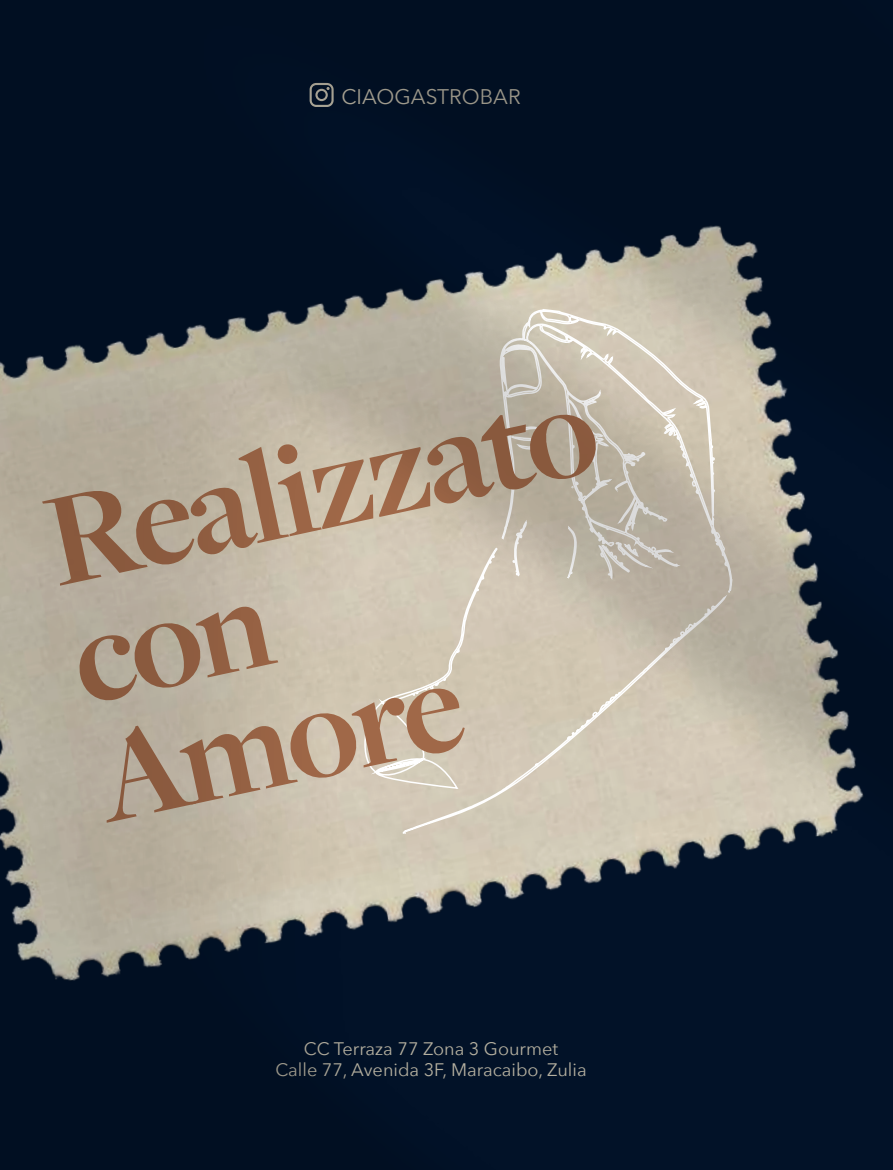
<style>
.page{position:relative;width:893px;height:1170px;background:#fff}
.page>*{position:absolute;margin:0;border:0;box-sizing:border-box;transform-origin:0 0}
.t1{font:700 137.55px/120.8px "Freight Disp";color:#a06848}
.t2{font:21.15px "Avenir Next";color:#b4af9f}
.t3{font:18.15px/21.8px "Avenir Next";color:#b4af9f;text-align:center}
</style>
<div class="page">
<img style="left:0;top:0;width:893px;height:1169px">
<p class="t2" style="left:341px;top:79px;width:181px">CIAOGASTROBAR</p>
<h1 class="t1" style="left:37px;top:486px;width:561px;rotate:-12deg">Realizzato con<br>Amore</h1>
<p class="t3" style="left:275px;top:1036px;width:313px">CC Terraza 77 Zona 3 Gourmet<br>Calle 77, Avenida 3F, Maracaibo, Zulia</p>
</div>
